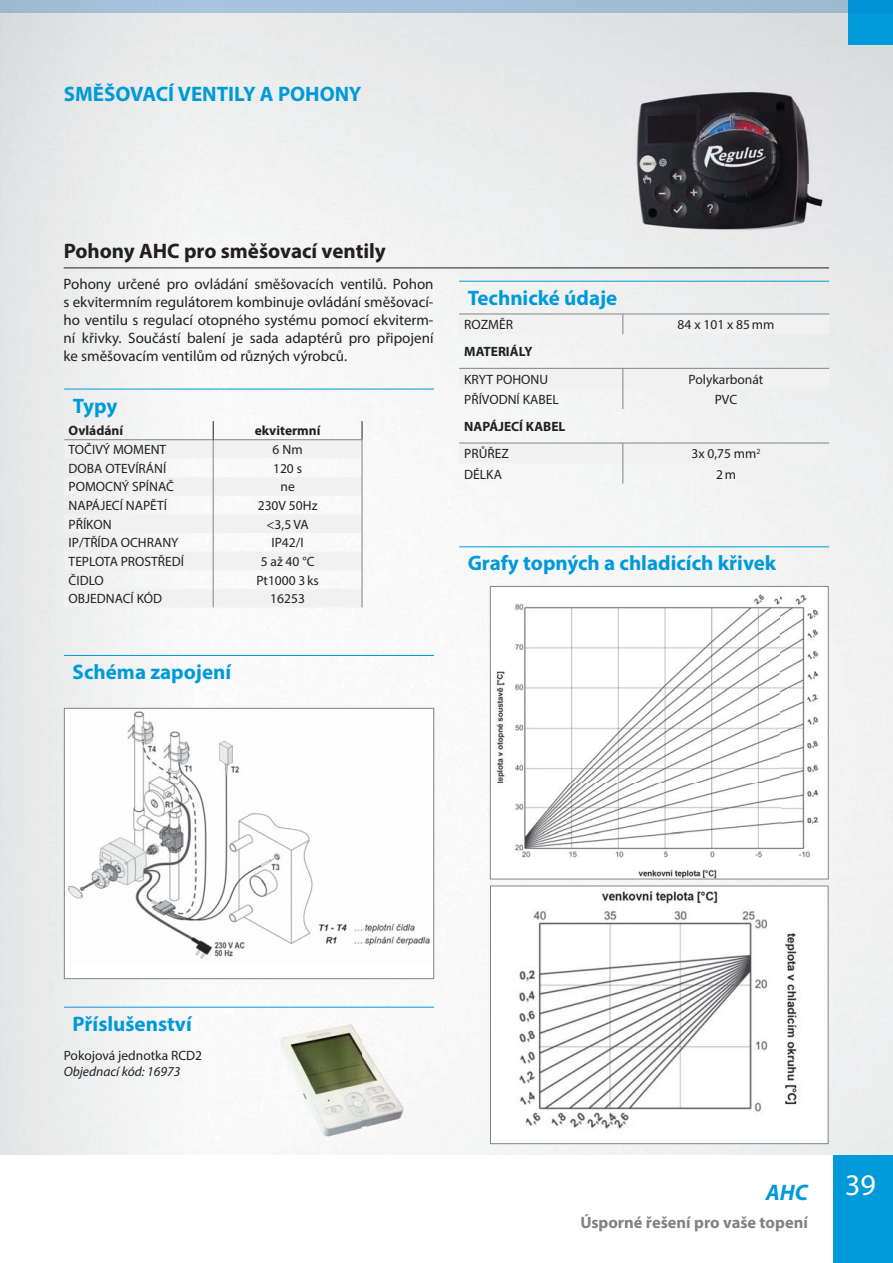
<style>
.page{position:relative;width:893px;height:1263px;background:#fff}
.page>*{position:absolute;margin:0;border:0;box-sizing:border-box;transform-origin:0 0}
.t1{font:italic 700 22.5px "Myriad Pro";color:#009ad9}
.t2{font:700 21px "Myriad Pro";color:#009ad9}
.t3{font:700 21px "Myriad Pro";color:#231f20}
.t4{font:700 16.5px "Myriad Pro";color:#808285}
.t5{font:15px/18px "Myriad Pro";color:#231f20;text-align:justify}
.t6{font:13.5px "Myriad Pro";color:#231f20}
.t7{font:700 13.5px "Myriad Pro";color:#231f20}
.t8{font:italic 13.5px "Myriad Pro";color:#231f20}
</style>
<div class="page">
<div style="left:833px;top:1155px;width:60px;height:108px;background:#009ad9"></div>
<div style="left:848px;top:0;width:45px;height:45px;background:#009ad9"></div>
<div style="left:0;top:0;width:848px;height:13px;background:#a3bfd7"></div>
<div style="left:848px;top:0;width:45px;height:13px;background:#0092d4"></div>
<img style="left:628px;top:85px;width:201px;height:152px">
<hr style="left:64px;top:267px;width:765px;height:1px;background:#231f20">
<div style="left:64px;top:440px;width:298px;height:167px;background:#f1f1f2"></div>
<hr style="left:64px;top:439px;width:298px;height:1px;background:#808285">
<svg style="left:213px;top:421px;width:1px;height:186px"></svg>
<svg style="left:362px;top:421px;width:1px;height:186px"></svg>
<hr style="left:459px;top:281px;width:370px;height:1px;background:#009ad9">
<hr style="left:64px;top:389px;width:370px;height:1px;background:#009ad9">
<hr style="left:64px;top:655px;width:370px;height:1px;background:#009ad9">
<hr style="left:64px;top:1007px;width:370px;height:1px;background:#009ad9">
<hr style="left:459px;top:546px;width:370px;height:1px;background:#009ad9">
<div style="left:459px;top:314px;width:370px;height:20px;background:#f1f1f2"></div>
<div style="left:459px;top:369px;width:370px;height:115px;background:#f1f1f2"></div>
<hr style="left:459px;top:368px;width:370px;height:1px;background:#808285">
<hr style="left:459px;top:443px;width:370px;height:1px;background:#808285">
<img style="left:494px;top:591px;width:327px;height:286px">
<div style="left:490px;top:586px;width:339px;height:293px;border:1px solid #808285"></div>
<img style="left:516px;top:890px;width:286px;height:244px">
<div style="left:490px;top:885px;width:338px;height:259px;border:1px solid #808285"></div>
<img style="left:66px;top:710px;width:366px;height:252px">
<div style="left:64px;top:708px;width:370px;height:271px;border:1px solid #808285"></div>
<img style="left:278px;top:1023px;width:126px;height:114px">
<h2 class="t2" style="left:64px;top:86px;width:299px">SMĚŠOVACÍ VENTILY A POHONY</h2>
<h2 class="t3" style="left:64px;top:243px;width:324px">Pohony AHC pro směšovací ventily</h2>
<p class="t5" style="left:64px;top:277px;width:371px">Pohony určené pro ovládání směšovacích ventilů. Pohon s ekvitermním regulátorem kombinuje ovládání směšovací&shy;ho ventilu s regulací otopného systému pomocí ekviterm&shy;ní křivky. Součástí balení je sada adaptérů pro připojení ke směšovacím ventilům od různých výrobců.</p>
<h2 class="t2" style="left:73px;top:398px;width:46px">Typy</h2>
<p class="t7" style="left:69px;top:426px;width:56px">Ovládání</p>
<p class="t7" style="left:255px;top:426px;width:67px">ekvitermní</p>
<p class="t6" style="left:69px;top:444px;width:99px">TOČIVÝ MOMENT</p>
<p class="t6" style="left:273px;top:444px;width:32px">6 Nm</p>
<p class="t6" style="left:69px;top:463px;width:99px">DOBA OTEVÍRÁNÍ</p>
<p class="t6" style="left:273px;top:463px;width:30px">120 s</p>
<p class="t6" style="left:69px;top:482px;width:107px">POMOCNÝ SPÍNAČ</p>
<p class="t6" style="left:280px;top:482px;width:16px">ne</p>
<p class="t6" style="left:69px;top:500px;width:100px">NAPÁJECÍ NAPĚTÍ</p>
<p class="t6" style="left:258px;top:500px;width:61px">230V 50Hz</p>
<p class="t6" style="left:69px;top:519px;width:44px">PŘÍKON</p>
<p class="t6" style="left:267px;top:519px;width:44px">&lt;3,5 VA</p>
<p class="t6" style="left:69px;top:538px;width:111px">IP/TŘÍDA OCHRANY</p>
<p class="t6" style="left:272px;top:538px;width:34px">IP42/I</p>
<p class="t6" style="left:69px;top:556px;width:117px">TEPLOTA PROSTŘEDÍ</p>
<p class="t6" style="left:261px;top:556px;width:55px">5 až 40 °C</p>
<p class="t6" style="left:69px;top:575px;width:37px">ČIDLO</p>
<p class="t6" style="left:256px;top:575px;width:64px">Pt1000 3 ks</p>
<p class="t6" style="left:69px;top:593px;width:95px">OBJEDNACÍ KÓD</p>
<p class="t6" style="left:270px;top:593px;width:36px">16253</p>
<h2 class="t2" style="left:73px;top:664px;width:160px">Schéma zapojení</h2>
<h2 class="t2" style="left:468px;top:290px;width:151px">Technické údaje</h2>
<p class="t6" style="left:464px;top:320px;width:50px">ROZMĚR</p>
<p class="t6" style="left:678px;top:320px;width:98px">84 x 101 x 85 mm</p>
<p class="t7" style="left:464px;top:347px;width:70px">MATERIÁLY</p>
<p class="t6" style="left:464px;top:374px;width:85px">KRYT POHONU</p>
<p class="t6" style="left:689px;top:374px;width:76px">Polykarbonát</p>
<p class="t6" style="left:464px;top:394px;width:96px">PŘÍVODNÍ KABEL</p>
<p class="t6" style="left:715px;top:394px;width:24px">PVC</p>
<p class="t7" style="left:464px;top:421px;width:103px">NAPÁJECÍ KABEL</p>
<p class="t6" style="left:464px;top:449px;width:46px">PRŮŘEZ</p>
<p class="t6" style="left:691px;top:449px;width:71px">3x 0,75 mm<sup>2</sup></p>
<p class="t6" style="left:464px;top:469px;width:39px">DÉLKA</p>
<p class="t6" style="left:716px;top:469px;width:21px">2 m</p>
<h2 class="t2" style="left:468px;top:555px;width:310px">Grafy topných a chladicích křivek</h2>
<h2 class="t2" style="left:73px;top:1016px;width:121px">Příslušenství</h2>
<p class="t6" style="left:64px;top:1050px;width:140px">Pokojová jednotka RCD2</p>
<p class="t8" style="left:64px;top:1066px;width:118px">Objednací kód: 16973</p>
<h1 class="t1" style="left:766px;top:1183px;width:112px">AHC <sup>39</sup></h1>
<p class="t4" style="left:580px;top:1216px;width:229px">Úsporné řešení pro vaše topení</p>
</div>
